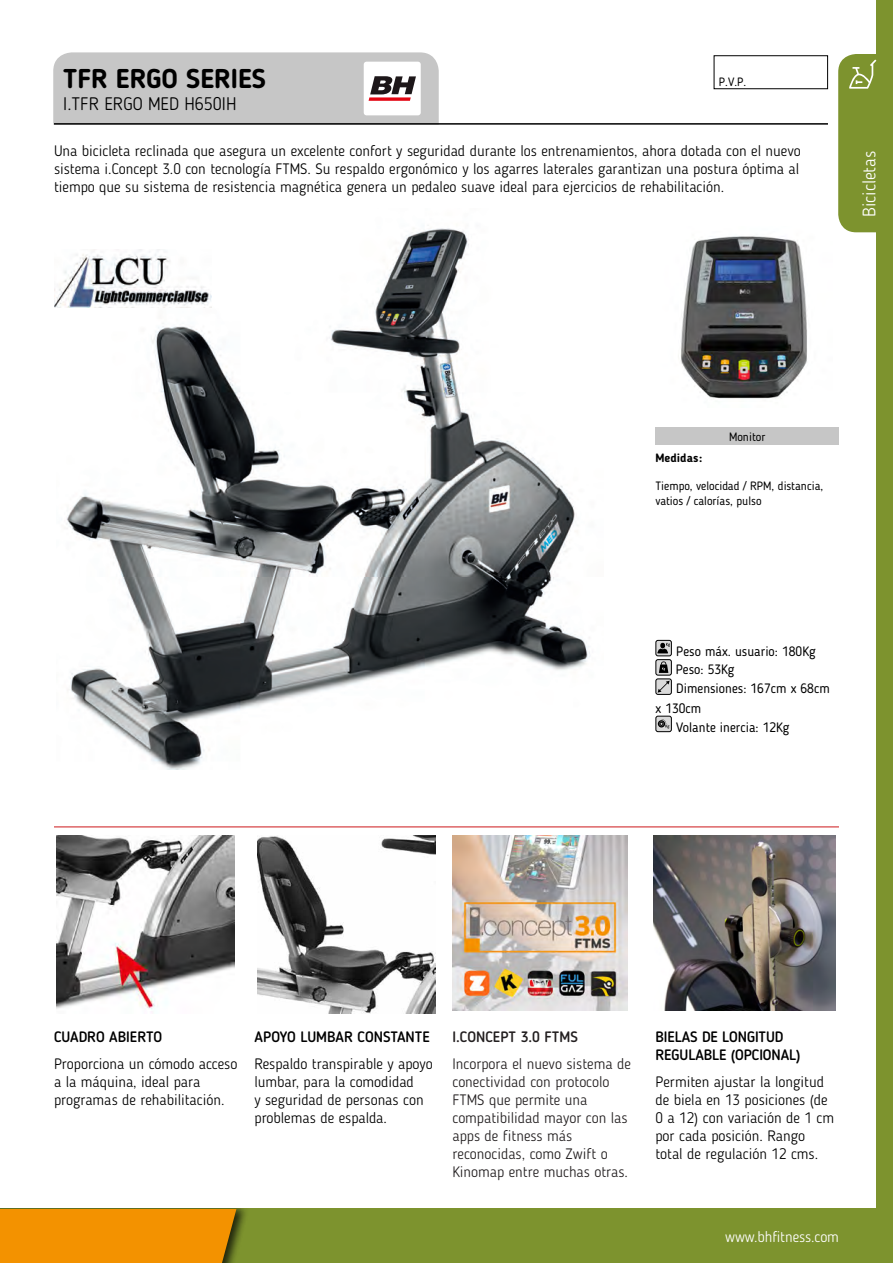
<style>
.page{position:relative;width:893px;height:1263px;background:#fff}
.page>*{position:absolute;margin:0;border:0;box-sizing:border-box;transform-origin:0 0}
.t1{font:700 27px "Blogger Sans";color:#000}
.t2{font:300 18px "Blogger Sans";color:#000}
.t3{font:300 18px "Blogger Sans";color:#fff}
.t4{font:300 15px/18px "Blogger Sans";color:#000}
.t5{font:300 15px/18px "Blogger Sans";color:#231f20}
.t6{font:500 15px/18px "Blogger Sans";letter-spacing:-.005em;color:#000}
.t7{font:300 15px "Blogger Sans";color:#fff}
.t8{font:500 15px "Blogger Sans";color:#231f20}
.t9{font:13.5px/18.3px "Blogger Sans";color:#000}
.t10{font:12px/14.4px "Blogger Sans";color:#000}
.t11{font:700 12px "Blogger Sans";color:#000}
</style>
<div class="page">
<img style="left:57px;top:835px;width:178px;height:178px">
<img style="left:257px;top:835px;width:178px;height:179px">
<hr style="left:54px;top:123px;width:774px;height:2px;background:#000">
<hr style="left:54px;top:826px;width:785px;height:1px;background:#cd171a">
<div style="left:655px;top:428px;width:184px;height:17px;background:#c6c6c6"></div>
<svg style="left:53px;top:52px;width:386px;height:73px;background:#c4c2c3"></svg>
<div style="left:0;top:1209px;width:893px;height:54px;background:#7d932e"></div>
<div style="left:0;top:1209px;width:249px;height:54px;background:#000;opacity:.75"></div>
<div style="left:0;top:1209px;width:236px;height:54px;background:#f39200"></div>
<div style="left:876px;top:0;width:17px;height:1263px;background:#7d932e"></div>
<svg style="left:656px;top:640px;width:15px;height:16px"></svg>
<div style="left:655px;top:640px;width:17px;height:16px;border:1px solid #000;border-radius:2px"></div>
<svg style="left:657px;top:643px;width:13px;height:10px"></svg>
<div style="left:656px;top:660px;width:15px;height:15px;background:#dadada;border-radius:2px"></div>
<div style="left:655px;top:659px;width:17px;height:16px;border:1px solid #000;border-radius:2px"></div>
<svg style="left:659px;top:661px;width:9px;height:12px"></svg>
<div style="left:656px;top:679px;width:15px;height:15px;background:#dadada;border-radius:2px"></div>
<div style="left:655px;top:678px;width:17px;height:17px;border:1px solid #000;border-radius:2px"></div>
<svg style="left:658px;top:681px;width:12px;height:12px"></svg>
<svg style="left:656px;top:716px;width:15px;height:16px"></svg>
<div style="left:655px;top:716px;width:17px;height:16px;border:1px solid #000;border-radius:2px"></div>
<svg style="left:659px;top:719px;width:10px;height:9px"></svg>
<svg style="left:838px;top:54px;width:39px;height:178px;background:#839838"></svg>
<div style="left:714px;top:55px;width:114px;height:34px;border:1px solid #000"></div>
<img style="left:680px;top:236px;width:127px;height:163px">
<img style="left:453px;top:835px;width:175px;height:175px">
<img style="left:57px;top:228px;width:533px;height:541px">
<img style="left:54px;top:249px;width:157px;height:58px">
<img style="left:654px;top:835px;width:181px;height:175px">
<h1 class="t1" style="left:63px;top:62px;width:204px">TFR ERGO SERIES</h1>
<p class="t2" style="left:63px;top:93px;width:175px">I.TFR ERGO MED H650IH</p>
<p class="t4" style="left:54px;top:142px;width:748px;text-align:justify">Una bicicleta reclinada que asegura un excelente confort y seguridad durante los entrenamientos, ahora dotada con el nuevo sistema i.Concept 3.0 con tecnología FTMS. Su respaldo ergonómico y los agarres laterales garantizan una postura óptima al tiempo que su sistema de resistencia magnética genera un pedaleo suave ideal para ejercicios de rehabilitación.</p>
<p class="t10" style="left:719px;top:75px;width:29px">P.V.P.</p>
<p class="t3" style="left:858px;top:217px;width:68px;rotate:-90deg">Bicicletas</p>
<p class="t10" style="left:729px;top:429px;width:38px">Monitor</p>
<p class="t11" style="left:655px;top:450px;width:48px">Medidas:</p>
<p class="t10" style="left:655px;top:479px;width:169px">Tiempo, velocidad / RPM, distancia, vatios / calorías, pulso</p>
<p class="t9" style="left:676px;top:642px;width:156px">Peso máx. usuario: 180Kg<br>Peso: 53Kg<br>Dimensiones: 167cm x 68cm</p>
<p class="t9" style="left:676px;top:698px;width:115px;line-height:19.2px;text-indent:-21px">x 130cm<br>Volante inercia: 12Kg</p>
<p class="t6" style="left:54px;top:1028px;width:110px">CUADRO ABIERTO</p>
<p class="t4" style="left:54px;top:1054px;width:185px">Proporciona un cómodo acceso a la máquina, ideal para programas de rehabilitación.</p>
<p class="t6" style="left:254px;top:1028px;width:177px">APOYO LUMBAR CONSTANTE</p>
<p class="t4" style="left:254px;top:1054px;width:180px">Respaldo transpirable y apoyo lumbar, para la comodidad<br>y seguridad de personas con problemas de espalda.</p>
<p class="t8" style="left:452px;top:1028px;width:127px">I.CONCEPT 3.0 FTMS</p>
<p class="t5" style="left:452px;top:1055px;width:180px">Incorpora el nuevo sistema de conectividad con protocolo<br>FTMS que permite una compatibilidad mayor con las apps de fitness más reconocidas, como Zwift o<br>Kinomap entre muchas otras.</p>
<p class="t6" style="left:655px;top:1028px;width:147px">BIELAS DE LONGITUD<br>REGULABLE (OPCIONAL)</p>
<p class="t4" style="left:655px;top:1073px;width:180px">Permiten ajustar la longitud de biela en 13 posiciones (de<br>0 a 12) con variación de 1 cm por cada posición. Rango total de regulación 12 cms.</p>
<p class="t7" style="left:725px;top:1228px;width:115px">www.bhfitness.com</p>
</div>
